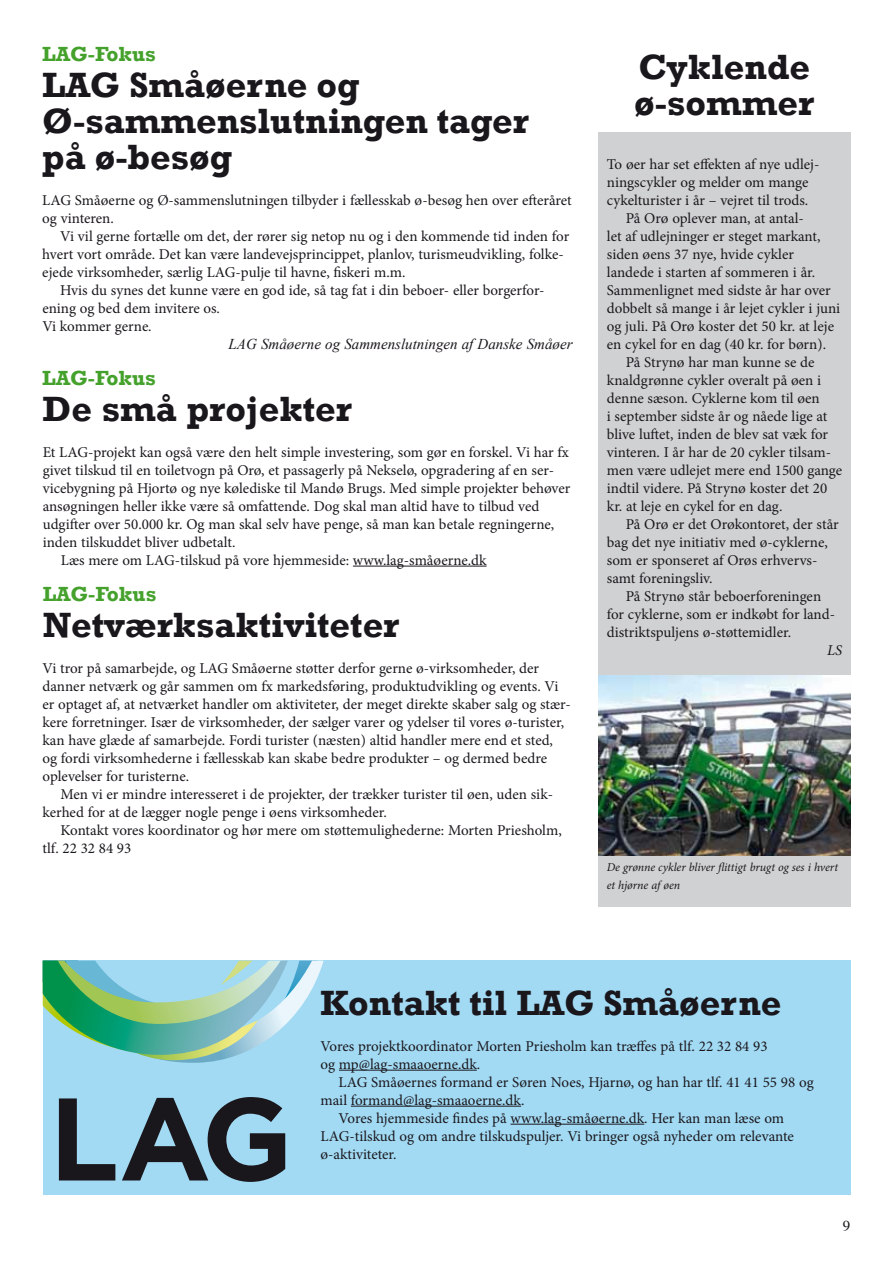
<style>
.page{position:relative;width:893px;height:1263px;background:#fff}
.page>*{position:absolute;margin:0;border:0;box-sizing:border-box;transform-origin:0 0}
.t1{font:700 36px/36px "Rockwell";color:#1a171c}
.t2{font:700 21px "Rockwell";color:#44a12b}
.t3{font:15px/18px "Minion Pro";color:#1a171c}
.t4{font:italic 15px "Times New Roman";color:#1a171c}
.t5{font:italic 15px "Minion Pro";color:#1a171c}
.t6{font:15px "Times";color:#1a171c}
.t7{font:italic 12px/18px "Minion Pro";letter-spacing:-.005em;color:#1a171c}
</style>
<div class="page">
<hr style="left:353px;top:566px;width:134px;height:1px;background:#1a171c">
<div style="left:598px;top:132px;width:253px;height:775px;background:#d0d1d2"></div>
<img style="left:598px;top:675px;width:252px;height:180px">
<div style="left:43px;top:961px;width:808px;height:234px;background:#a2daf4"></div>
<svg style="left:43px;top:961px;width:281px;height:102px"></svg>
<svg style="left:59px;top:1098px;width:56px;height:82px"></svg>
<svg style="left:122px;top:1097px;width:163px;height:85px"></svg>
<hr style="left:339px;top:1070px;width:138px;height:1px;background:#1a171c">
<hr style="left:351px;top:1106px;width:170px;height:1px;background:#1a171c">
<hr style="left:511px;top:1124px;width:133px;height:1px;background:#1a171c">
<h2 class="t2" style="left:42px;top:41px;width:115px">LAG-Fokus</h2>
<h1 class="t1" style="left:42px;top:66px;width:488px">LAG Småøerne og<br>Ø-sammenslutningen tager på ø-besøg</h1>
<p class="t3" style="left:42px;top:191px;width:531px">LAG Småøerne og Ø-sammenslutningen tilbyder i fællesskab ø-besøg hen over efteråret og vinteren.</p>
<p class="t3" style="left:60px;top:227px;width:510px">Vi vil gerne fortælle om det, der rører sig netop nu og i den kommende tid inden for</p>
<p class="t3" style="left:42px;top:245px;width:523px">hvert vort område. Det kan være landevejsprincippet, planlov, turismeudvikling, folke-</p>
<p class="t3" style="left:42px;top:263px;width:365px">ejede virksomheder, særlig LAG-pulje til havne, fiskeri m.m.</p>
<p class="t3" style="left:60px;top:281px;width:486px">Hvis du synes det kunne være en god ide, så tag fat i din beboer- eller borgerfor-</p>
<p class="t3" style="left:42px;top:299px;width:179px">ening og bed dem invitere os.</p>
<p class="t3" style="left:42px;top:317px;width:111px">Vi kommer gerne.</p>
<p class="t4" style="left:229px;top:333px;width:345px">LAG Småøerne og Sammenslutningen af Danske Småøer</p>
<h2 class="t2" style="left:42px;top:365px;width:115px">LAG-Fokus</h2>
<h1 class="t1" style="left:43px;top:390px;width:311px">De små projekter</h1>
<p class="t3" style="left:43px;top:443px;width:528px">Et LAG-projekt kan også være den helt simple investering, som gør en forskel. Vi har fx</p>
<p class="t3" style="left:43px;top:461px;width:513px">givet tilskud til en toiletvogn på Orø, et passagerly på Nekselø, opgradering af en ser-</p>
<p class="t3" style="left:43px;top:479px;width:529px">vicebygning på Hjortø og nye kølediske til Mandø Brugs. Med simple projekter behøver</p>
<p class="t3" style="left:43px;top:497px;width:498px">ansøgningen heller ikke være så omfattende. Dog skal man altid have to tilbud ved</p>
<p class="t3" style="left:43px;top:515px;width:513px">udgifter over 50.000 kr. Og man skal selv have penge, så man kan betale regningerne,</p>
<p class="t3" style="left:43px;top:533px;width:194px">inden tilskuddet bliver udbetalt.</p>
<p class="t3" style="left:61px;top:551px;width:427px">Læs mere om LAG-tilskud på vore hjemmeside: www.lag-småøerne.dk</p>
<h2 class="t2" style="left:43px;top:581px;width:115px">LAG-Fokus</h2>
<h1 class="t1" style="left:43px;top:606px;width:358px">Netværksaktiviteter</h1>
<p class="t3" style="left:43px;top:659px;width:530px">Vi tror på samarbejde, og LAG Småøerne støtter derfor gerne ø-virksomheder, der danner netværk og går sammen om fx markedsføring, produktudvikling og events. Vi er optaget af, at netværket handler om aktiviteter, der meget direkte skaber salg og stær&shy;kere forretninger. Især de virksomheder, der sælger varer og ydelser til vores ø-turister, kan have glæde af samarbejde. Fordi turister (næsten) altid handler mere end et sted, og fordi virksomhederne i fællesskab kan skabe bedre produkter – og dermed bedre oplevelser for turisterne.</p>
<p class="t3" style="left:43px;top:785px;width:512px;text-indent:18px">Men vi er mindre interesseret i de projekter, der trækker turister til øen, uden sik&shy;kerhed for at de lægger nogle penge i øens virksomheder.</p>
<p class="t3" style="left:43px;top:821px;width:521px;text-indent:18px">Kontakt vores koordinator og hør mere om støttemulighederne: Morten Priesholm, tlf. 22 32 84 93</p>
<h1 class="t1" style="left:634px;top:48px;width:182px">Cyklende ø-sommer</h1>
<p class="t3" style="left:607px;top:155px;width:214px">To øer har set effekten af nye udlej-</p>
<p class="t3" style="left:607px;top:173px;width:203px">ningscykler og melder om mange</p>
<p class="t3" style="left:607px;top:191px;width:203px">cykelturister i år – vejret til trods.</p>
<p class="t3" style="left:626px;top:209px;width:180px">På Orø oplever man, at antal-</p>
<p class="t3" style="left:607px;top:227px;width:215px">let af udlejninger er steget markant,</p>
<p class="t3" style="left:607px;top:245px;width:189px">siden øens 37 nye, hvide cykler</p>
<p class="t3" style="left:607px;top:263px;width:210px">landede i starten af sommeren i år.</p>
<p class="t3" style="left:607px;top:281px;width:225px">Sammenlignet med sidste år har over</p>
<p class="t3" style="left:607px;top:299px;width:235px">dobbelt så mange i år lejet cykler i juni</p>
<p class="t3" style="left:607px;top:317px;width:229px">og juli. På Orø koster det 50 kr. at leje</p>
<p class="t3" style="left:607px;top:335px;width:221px">en cykel for en dag (40 kr. for børn).</p>
<p class="t3" style="left:626px;top:353px;width:190px">På Strynø har man kunne se de</p>
<p class="t3" style="left:607px;top:371px;width:216px">knaldgrønne cykler overalt på øen i</p>
<p class="t3" style="left:607px;top:389px;width:214px">denne sæson. Cyklerne kom til øen</p>
<p class="t3" style="left:607px;top:407px;width:222px">i september sidste år og nåede lige at</p>
<p class="t3" style="left:607px;top:425px;width:223px">blive luftet, inden de blev sat væk for</p>
<p class="t3" style="left:607px;top:443px;width:226px">vinteren. I år har de 20 cykler tilsam-</p>
<p class="t3" style="left:607px;top:461px;width:237px">men være udlejet mere end 1500 gange</p>
<p class="t3" style="left:607px;top:479px;width:222px">indtil videre. På Strynø koster det 20</p>
<p class="t3" style="left:607px;top:497px;width:177px">kr. at leje en cykel for en dag.</p>
<p class="t3" style="left:626px;top:515px;width:214px">På Orø er det Orøkontoret, der står</p>
<p class="t3" style="left:607px;top:533px;width:222px">bag det nye initiativ med ø-cyklerne,</p>
<p class="t3" style="left:607px;top:551px;width:212px">som er sponseret af Orøs erhvervs-</p>
<p class="t3" style="left:607px;top:569px;width:107px">samt foreningsliv.</p>
<p class="t3" style="left:626px;top:587px;width:197px">På Strynø står beboerforeningen</p>
<p class="t3" style="left:607px;top:605px;width:230px">for cyklerne, som er indkøbt for land-</p>
<p class="t3" style="left:607px;top:623px;width:186px">distriktspuljens ø-støttemidler.</p>
<p class="t5" style="left:827px;top:639px;width:16px">LS</p>
<p class="t7" style="left:607px;top:858px;width:233px">De grønne cykler bliver flittigt brugt og ses i hvert et hjørne af øen</p>
<h1 class="t1" style="left:321px;top:984px;width:462px">Kontakt til LAG Småøerne</h1>
<p class="t3" style="left:321px;top:1037px;width:449px">Vores projektkoordinator Morten Priesholm kan træffes på tlf. 22 32 84 93 og mp@lag-smaaoerne.dk.</p>
<p class="t3" style="left:339px;top:1073px;width:477px">LAG Småøernes formand er Søren Noes, Hjarnø, og han har tlf. 41 41 55 98 og</p>
<p class="t3" style="left:321px;top:1091px;width:205px">mail formand@lag-smaaoerne.dk.</p>
<p class="t3" style="left:339px;top:1109px;width:447px">Vores hjemmeside findes på www.lag-småøerne.dk. Her kan man læse om</p>
<p class="t3" style="left:321px;top:1127px;width:475px">LAG-tilskud og om andre tilskudspuljer. Vi bringer også nyheder om relevante</p>
<p class="t3" style="left:321px;top:1145px;width:78px">ø-aktiviteter.</p>
<p class="t6" style="left:843px;top:1211px;width:9px">9</p>
</div>
